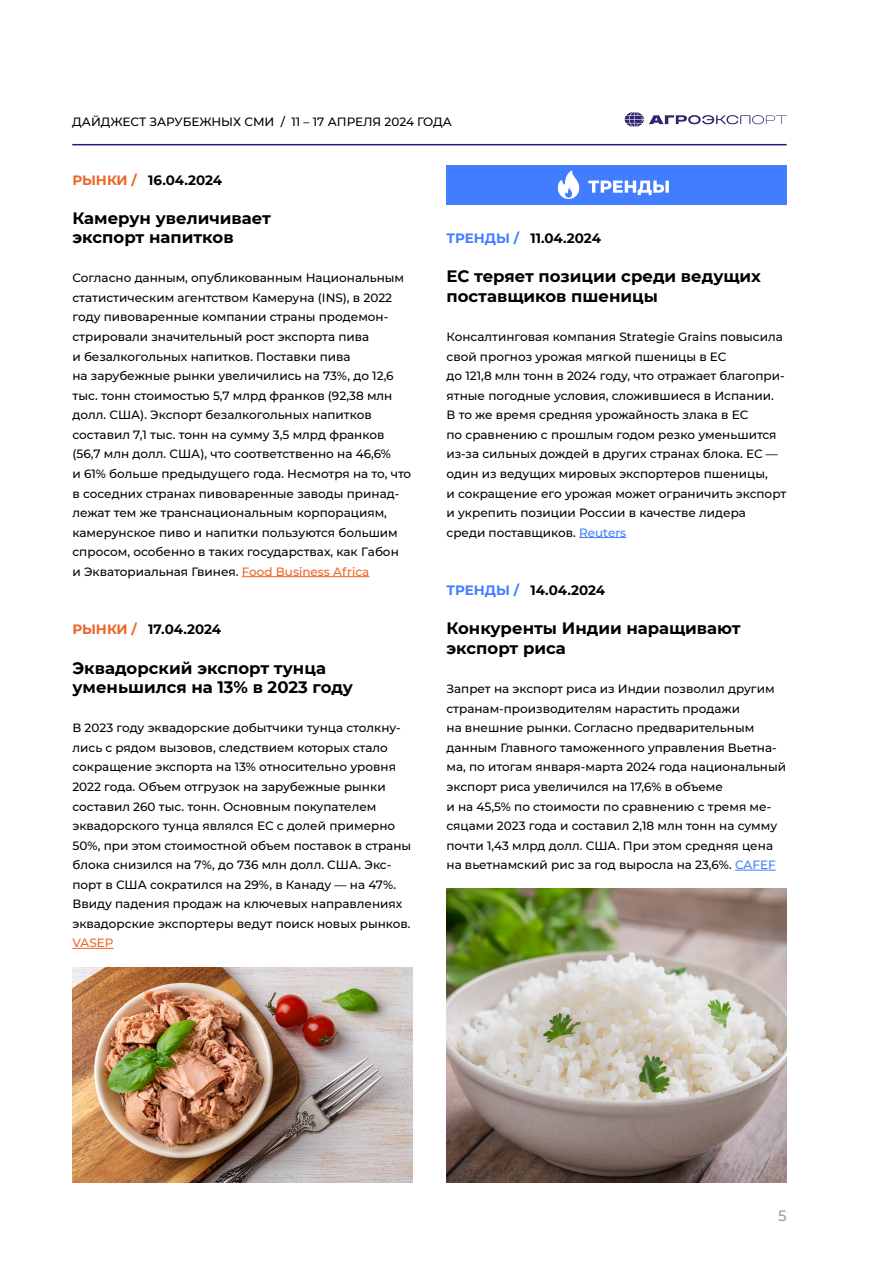
<style>
.page{position:relative;width:893px;height:1263px;background:#fff}
.page>*{position:absolute;margin:0;border:0;box-sizing:border-box;transform-origin:0 0}
.Заголовок_новости{font:700 16.5px/19.5px "Montserrat";color:#000}
.t1{font:500 15px "Montserrat";color:#9d9d9c}
.даты_и_разделы{font:700 13.5px "Montserrat";color:#000}
.основной_текст{font:500 12px/19.5px "Montserrat";color:#000}
.Дайджест_росс_сми{font:500 12px "Montserrat";color:#000}
.s1{color:#ed6527}
.s2{color:#427dff}
</style>
<div class="page">
<hr style="left:72px;top:144px;width:715px;height:1px;background:#1c207a">
<svg style="left:625px;top:112px;width:162px;height:15px"></svg>
<img style="left:446px;top:889px;width:341px;height:293px">
<hr style="left:579px;top:537px;width:47px;height:1px;background:#427dff">
<div style="left:446px;top:165px;width:341px;height:40px;background:#427dff"></div>
<svg style="left:588px;top:181px;width:81px;height:14px"></svg>
<svg style="left:558px;top:170px;width:21px;height:29px"></svg>
<hr style="left:735px;top:870px;width:41px;height:1px;background:#427dff">
<hr style="left:72px;top:948px;width:42px;height:1px;background:#ed6527">
<img style="left:72px;top:967px;width:340px;height:215px">
<hr style="left:242px;top:576px;width:127px;height:1px;background:#ed6527">
<p class="Дайджест_росс_сми" style="left:72px;top:113px;width:381px">ДАЙДЖЕСТ ЗАРУБЕЖНЫХ СМИ / 11 – 17 АПРЕЛЯ 2024 ГОДА</p>
<p class="даты_и_разделы" style="left:72px;top:170px;width:151px"><span class="s1">РЫНКИ /</span> 16.04.2024</p>
<p class="Заголовок_новости" style="left:72px;top:207px;width:200px">Камерун увеличивает экспорт напитков</p>
<p class="основной_текст" style="left:72px;top:268px;width:340px">Согласно данным, опубликованным Национальным статистическим агентством Камеруна (INS), в 2022 году пивоваренные компании страны продемон&shy;стрировали значительный рост экспорта пива<br>и безалкогольных напитков. Поставки пива<br>на зарубежные рынки увеличились на 73%, до 12,6 тыс. тонн стоимостью 5,7 млрд франков (92,38 млн долл. США). Экспорт безалкогольных напитков составил 7,1 тыс. тонн на сумму 3,5 млрд франков (56,7 млн долл. США), что соответственно на 46,6%<br>и 61% больше предыдущего года. Несмотря на то, что в соседних странах пивоваренные заводы принад&shy;лежат тем же транснациональным корпорациям, камерунское пиво и напитки пользуются большим спросом, особенно в таких государствах, как Габон<br>и Экваториальная Гвинея. <span class="s1">Food Business Africa</span></p>
<p class="даты_и_разделы" style="left:72px;top:620px;width:150px"><span class="s1">РЫНКИ /</span> 17.04.2024</p>
<p class="Заголовок_новости" style="left:72px;top:657px;width:282px">Эквадорский экспорт тунца уменьшился на 13% в 2023 году</p>
<p class="основной_текст" style="left:72px;top:718px;width:340px">В 2023 году эквадорские добытчики тунца столкну&shy;лись с рядом вызовов, следствием которых стало сокращение экспорта на 13% относительно уровня 2022 года. Объем отгрузок на зарубежные рынки составил 260 тыс. тонн. Основным покупателем эквадорского тунца являлся ЕС с долей примерно 50%, при этом стоимостной объем поставок в страны блока снизился на 7%, до 736 млн долл. США. Экс&shy;порт в США сократился на 29%, в Канаду — на 47%.<br>Ввиду падения продаж на ключевых направлениях эквадорские экспортеры ведут поиск новых рынков.<br><span class="s1">VASEP</span></p>
<p class="даты_и_разделы" style="left:446px;top:229px;width:156px"><span class="s2">ТРЕНДЫ /</span> 11.04.2024</p>
<p class="Заголовок_новости" style="left:446px;top:266px;width:316px">ЕС теряет позиции среди ведущих поставщиков пшеницы</p>
<p class="основной_текст" style="left:446px;top:327px;width:341px">Консалтинговая компания Strategie Grains повысила свой прогноз урожая мягкой пшеницы в ЕС<br>до 121,8 млн тонн в 2024 году, что отражает благопри&shy;ятные погодные условия, сложившиеся в Испании.<br>В то же время средняя урожайность злака в ЕС<br>по сравнению с прошлым годом резко уменьшится из-за сильных дождей в других странах блока. ЕС — один из ведущих мировых экспортеров пшеницы,<br>и сокращение его урожая может ограничить экспорт и укрепить позиции России в качестве лидера среди поставщиков. <span class="s2">Reuters</span></p>
<p class="даты_и_разделы" style="left:446px;top:581px;width:160px"><span class="s2">ТРЕНДЫ /</span> 14.04.2024</p>
<p class="Заголовок_новости" style="left:446px;top:618px;width:295px">Конкуренты Индии наращивают экспорт риса</p>
<p class="основной_текст" style="left:446px;top:679px;width:341px">Запрет на экспорт риса из Индии позволил другим странам-производителям нарастить продажи<br>на внешние рынки. Согласно предварительным данным Главного таможенного управления Вьетна&shy;ма, по итогам января-марта 2024 года национальный экспорт риса увеличился на 17,6% в объеме<br>и на 45,5% по стоимости по сравнению с тремя ме&shy;сяцами 2023 года и составил 2,18 млн тонн на сумму почти 1,43 млрд долл. США. При этом средняя цена на вьетнамский рис за год выросла на 23,6%. <span class="s2">CAFEF</span></p>
<p class="t1" style="left:778px;top:1205px;width:10px">5</p>
</div>
